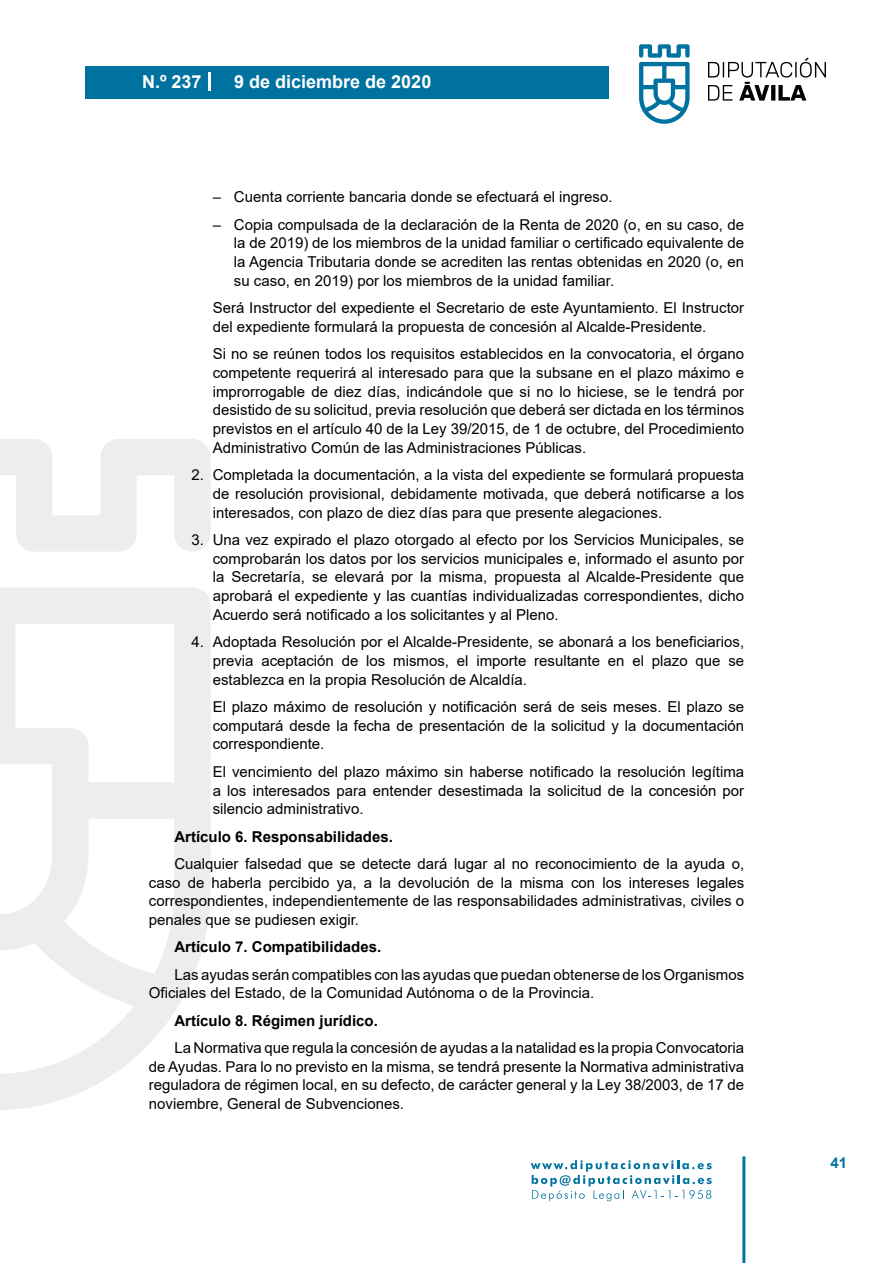
<style>
.page{position:relative;width:893px;height:1263px;background:#fff}
.page>*{position:absolute;margin:0;border:0;box-sizing:border-box;transform-origin:0 0}
.t1{font:700 18px "Arial";color:#fff}
.t2{font:15px/18.8px "Arial";color:#000;text-align:justify}
.t3{font:700 15px "Arial";color:#000}
.t4{font:700 15px "Arial";color:#04739f}
</style>
<div class="page">
<svg style="left:531px;top:1160px;width:181px;height:41px"></svg>
<div style="left:85px;top:66px;width:523px;height:33px;background:#00729f"></div>
<svg style="left:639px;top:44px;width:51px;height:80px"></svg>
<svg style="left:708px;top:58px;width:118px;height:43px"></svg>
<hr style="left:742px;top:1156px;width:3px;height:107px;background:#04739f">
<svg style="left:208px;top:72px;width:2px;height:18px"></svg>
<svg style="left:0;top:439px;width:211px;height:671px"></svg>
<p class="t1" style="left:142px;top:69px;width:61px">N.º 237</p>
<p class="t1" style="left:234px;top:69px;width:199px">9 de diciembre de 2020</p>
<p class="t2" style="left:213px;top:188px;width:401px">– Cuenta corriente bancaria donde se efectuará el ingreso.</p>
<p class="t2" style="left:234px;top:215px;width:512px;text-indent:-21px">– Copia compulsada de la declaración de la Renta de 2020 (o, en su caso, de la de 2019) de los miembros de la unidad familiar o certificado equivalente de la Agencia Tributaria donde se acrediten las rentas obtenidas en 2020 (o, en su caso, en 2019) por los miembros de la unidad familiar.</p>
<p class="t2" style="left:213px;top:298px;width:533px">Será Instructor del expediente el Secretario de este Ayuntamiento. El Instructor del expediente formulará la propuesta de concesión al Alcalde-Presidente.</p>
<p class="t2" style="left:213px;top:344px;width:533px">Si no se reúnen todos los requisitos establecidos en la convocatoria, el órgano competente requerirá al interesado para que la subsane en el plazo máximo e improrrogable de diez días, indicándole que si no lo hiciese, se le tendrá por desistido de su solicitud, previa resolución que deberá ser dictada en los términos previstos en el artículo 40 de la Ley 39/2015, de 1 de octubre, del Procedimiento Administrativo Común de las Administraciones Públicas.</p>
<p class="t2" style="left:213px;top:465px;width:533px;text-indent:-21px">2. Completada la documentación, a la vista del expediente se formulará propuesta de resolución provisional, debidamente motivada, que deberá notificarse a los interesados, con plazo de diez días para que presente alegaciones.</p>
<p class="t2" style="left:213px;top:530px;width:533px;text-indent:-21px">3. Una vez expirado el plazo otorgado al efecto por los Servicios Municipales, se comprobarán los datos por los servicios municipales e, informado el asunto por la Secretaría, se elevará por la misma, propuesta al Alcalde-Presidente que aprobará el expediente y las cuantías individualizadas correspondientes, dicho Acuerdo será notificado a los solicitantes y al Pleno.</p>
<p class="t2" style="left:213px;top:632px;width:533px;text-indent:-21px">4. Adoptada Resolución por el Alcalde-Presidente, se abonará a los beneficiarios, previa aceptación de los mismos, el importe resultante en el plazo que se establezca en la propia Resolución de Alcaldía.</p>
<p class="t2" style="left:213px;top:697px;width:533px">El plazo máximo de resolución y notificación será de seis meses. El plazo se computará desde la fecha de presentación de la solicitud y la documentación correspondiente.</p>
<p class="t2" style="left:213px;top:762px;width:533px">El vencimiento del plazo máximo sin haberse notificado la resolución legítima a los interesados para entender desestimada la solicitud de la concesión por silencio administrativo.</p>
<p class="t3" style="left:174px;top:826px;width:220px">Artículo 6. Responsabilidades.</p>
<p class="t2" style="left:149px;top:854px;width:597px;text-indent:26px">Cualquier falsedad que se detecte dará lugar al no reconocimiento de la ayuda o, caso de haberla percibido ya, a la devolución de la misma con los intereses legales correspondientes, independientemente de las responsabilidades administrativas, civiles o penales que se pudiesen exigir.</p>
<p class="t3" style="left:174px;top:936px;width:208px">Artículo 7. Compatibilidades.</p>
<p class="t2" style="left:149px;top:965px;width:597px;text-indent:26px">Las ayudas serán compatibles con las ayudas que puedan obtenerse de los Organismos<br>Oficiales del Estado, de la Comunidad Autónoma o de la Provincia.</p>
<p class="t3" style="left:174px;top:1010px;width:205px">Artículo 8. Régimen jurídico.</p>
<p class="t2" style="left:149px;top:1038px;width:597px;text-indent:26px">La Normativa que regula la concesión de ayudas a la natalidad es la propia Convocatoria de Ayudas. Para lo no previsto en la misma, se tendrá presente la Normativa administrativa reguladora de régimen local, en su defecto, de carácter general y la Ley 38/2003, de 17 de noviembre, General de Subvenciones.</p>
<p class="t4" style="left:831px;top:1152px;width:18px">41</p>
</div>
